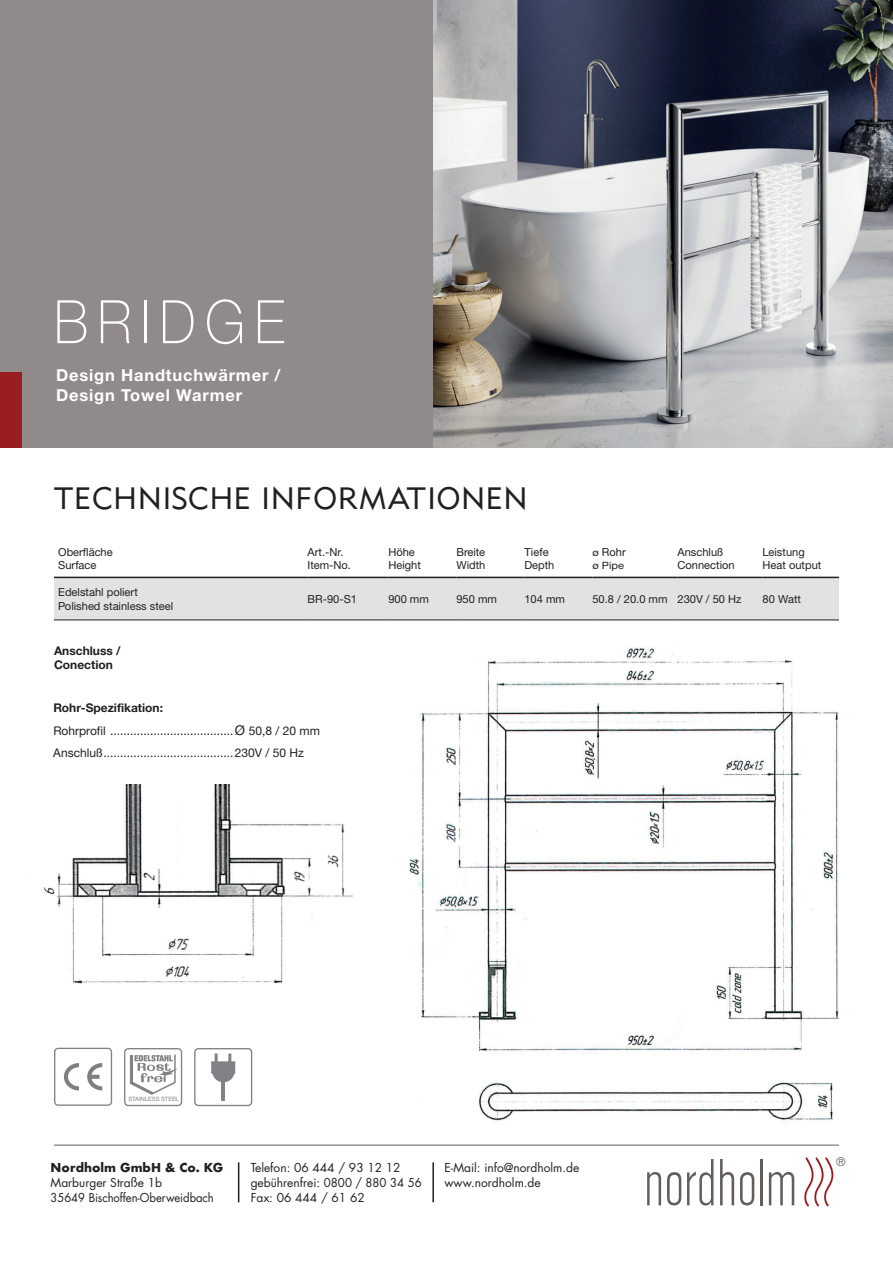
<style>
.page{position:relative;width:893px;height:1263px;background:#fff}
.page>*{position:absolute;margin:0;border:0;box-sizing:border-box;transform-origin:0 0}
.t1{font:100 60px "Helvetica Neue LTW1 G";letter-spacing:.175em;color:#fff;scale:.9 1}
.t2{font:30px "Cg Gothic No 2";letter-spacing:.04em;color:#231f20}
.t3{font:700 16.5px/19.8px "Helvetica Neue LTW1 G";letter-spacing:.05em;color:#fff}
.t4{font:12px/15px "Futura";color:#231f20}
.t5{font:12px/22.5px "Helvetica Neue LTW1 G";color:#231f20}
.t6{font:700 12px/14.4px "Helvetica Neue LTW1 G";color:#231f20}
.t7{font:700 12px "Futura";color:#231f20}
.t8{font:100 condensed 12px "Helvetica Neue LTW1 G";color:#231f20}
.t9{font:11.1px/13.4px "Helvetica Neue LTW1 G";color:#231f20}
.t10{font:10.05px "Helvetica Neue LTW1 G";color:#231f20;scale:1.1 1}
.t11{font:6px "Helvetica Neue LTW1 G";color:#808285}
.s1{font-size:10.05px}
.s2{font-weight:700}
.s3{font-size:13.5px}
</style>
<div class="page">
<hr style="left:238px;top:1162px;width:1px;height:40px;background:#231f20">
<hr style="left:432px;top:1162px;width:2px;height:40px;background:#231f20">
<svg style="left:647px;top:1172px;width:14px;height:33px"></svg>
<svg style="left:667px;top:1172px;width:14px;height:33px"></svg>
<svg style="left:687px;top:1159px;width:26px;height:47px"></svg>
<svg style="left:720px;top:1159px;width:14px;height:46px"></svg>
<svg style="left:740px;top:1172px;width:14px;height:34px"></svg>
<hr style="left:760px;top:1159px;width:2px;height:46px;background:#645e5b">
<svg style="left:769px;top:1172px;width:25px;height:33px"></svg>
<svg style="left:804px;top:1157px;width:29px;height:49px"></svg>
<hr style="left:54px;top:1145px;width:785px;height:1px;background:#645e5b">
<div style="left:0;top:0;width:433px;height:448px;background:#908b8a"></div>
<div style="left:0;top:372px;width:21px;height:76px;background:#981e21"></div>
<img style="left:433px;top:0;width:460px;height:448px">
<div style="left:194px;top:1048px;width:58px;height:58px;border:1px solid #808285;border-radius:4px"></div>
<svg style="left:211px;top:1053px;width:24px;height:29px"></svg>
<hr style="left:221px;top:1082px;width:4px;height:19px;background:#808285">
<div style="left:124px;top:1048px;width:58px;height:58px;border:1px solid #808285;border-radius:4px"></div>
<img style="left:126px;top:1048px;width:56px;height:55px">
<div style="left:54px;top:1048px;width:58px;height:58px;border:1px solid #808285;border-radius:4px"></div>
<svg style="left:64px;top:1063px;width:38px;height:27px"></svg>
<div style="left:54px;top:576px;width:785px;height:44px;background:#e2e2e1"></div>
<hr style="left:54px;top:620px;width:254px;height:1px;background:#231f20">
<hr style="left:308px;top:620px;width:80px;height:1px;background:#231f20">
<hr style="left:388px;top:620px;width:68px;height:1px;background:#231f20">
<hr style="left:456px;top:620px;width:68px;height:1px;background:#231f20">
<hr style="left:524px;top:620px;width:68px;height:1px;background:#231f20">
<hr style="left:592px;top:620px;width:85px;height:1px;background:#231f20">
<hr style="left:677px;top:620px;width:86px;height:1px;background:#231f20">
<hr style="left:763px;top:620px;width:76px;height:1px;background:#231f20">
<hr style="left:54px;top:577px;width:254px;height:1px;background:#231f20">
<hr style="left:308px;top:577px;width:80px;height:1px;background:#231f20">
<hr style="left:388px;top:577px;width:68px;height:1px;background:#231f20">
<hr style="left:456px;top:577px;width:68px;height:1px;background:#231f20">
<hr style="left:524px;top:577px;width:68px;height:1px;background:#231f20">
<hr style="left:592px;top:577px;width:85px;height:1px;background:#231f20">
<hr style="left:677px;top:577px;width:86px;height:1px;background:#231f20">
<hr style="left:763px;top:577px;width:76px;height:1px;background:#231f20">
<img style="left:409px;top:648px;width:430px;height:476px">
<img style="left:44px;top:784px;width:308px;height:200px">
<h1 class="t1" style="left:54px;top:286px;width:258px">BRIDGE</h1>
<h3 class="t3" style="left:56px;top:365px;width:226px">Design Handtuchwärmer /<br>Design Towel Warmer</h3>
<h2 class="t2" style="left:53px;top:480px;width:475px">TECHNISCHE INFORMATIONEN</h2>
<p class="t9" style="left:58px;top:545px;width:56px">Oberfläche<br>Surface</p>
<p class="t9" style="left:308px;top:545px;width:45px">Art.-Nr.<br>Item-No.</p>
<p class="t9" style="left:388px;top:545px;width:34px">Höhe<br>Height</p>
<p class="t9" style="left:456px;top:545px;width:31px">Breite<br>Width</p>
<p class="t9" style="left:524px;top:545px;width:32px">Tiefe<br>Depth</p>
<p class="t9" style="left:592px;top:545px;width:35px"><span class="s1">ø</span> Rohr</p>
<p class="t10" style="left:592px;top:559px;width:30px">ø Pipe</p>
<p class="t9" style="left:677px;top:545px;width:59px">Anschluß<br>Connection</p>
<p class="t9" style="left:763px;top:545px;width:60px">Leistung<br>Heat output</p>
<p class="t9" style="left:58px;top:585px;width:116px">Edelstahl poliert<br>Polished stainless steel</p>
<p class="t9" style="left:308px;top:592px;width:51px">BR-90-S1</p>
<p class="t9" style="left:388px;top:592px;width:42px">900 mm</p>
<p class="t9" style="left:456px;top:592px;width:42px">950 mm</p>
<p class="t9" style="left:524px;top:592px;width:42px">104 mm</p>
<p class="t9" style="left:592px;top:592px;width:150px">50.8 / 20.0 mm 230V / 50 Hz</p>
<p class="t9" style="left:763px;top:592px;width:40px">80 Watt</p>
<p class="t6" style="left:54px;top:643px;width:68px">Anschluss /<br>Conection</p>
<p class="t5" style="left:53px;top:696px;width:268px"><span class="s2">Rohr-Spezifikation:<br></span>Rohrprofil .....................................<span class="s3">Ø</span> 50,8 / 20 mm<br>Anschluß.......................................230V / 50 Hz</p>
<p class="t11" style="left:129px;top:1095px;width:52px">STAINLESS STEEL</p>
<p class="t7" style="left:51px;top:1159px;width:174px">Nordholm GmbH &amp; Co. KG</p>
<p class="t4" style="left:51px;top:1175px;width:165px">Marburger Straße 1b<br>35649 Bischoffen-Oberweidbach</p>
<p class="t4" style="left:251px;top:1159px;width:173px">Telefon: 06 444 / 93 12 12 gebührenfrei: 0800 / 880 34 56<br>Fax: 06 444 / 61 62</p>
<p class="t4" style="left:444px;top:1159px;width:136px">E-Mail: info@nordholm.de www.nordholm.de</p>
<p class="t8" style="left:836px;top:1155px;width:11px">®</p>
</div>
